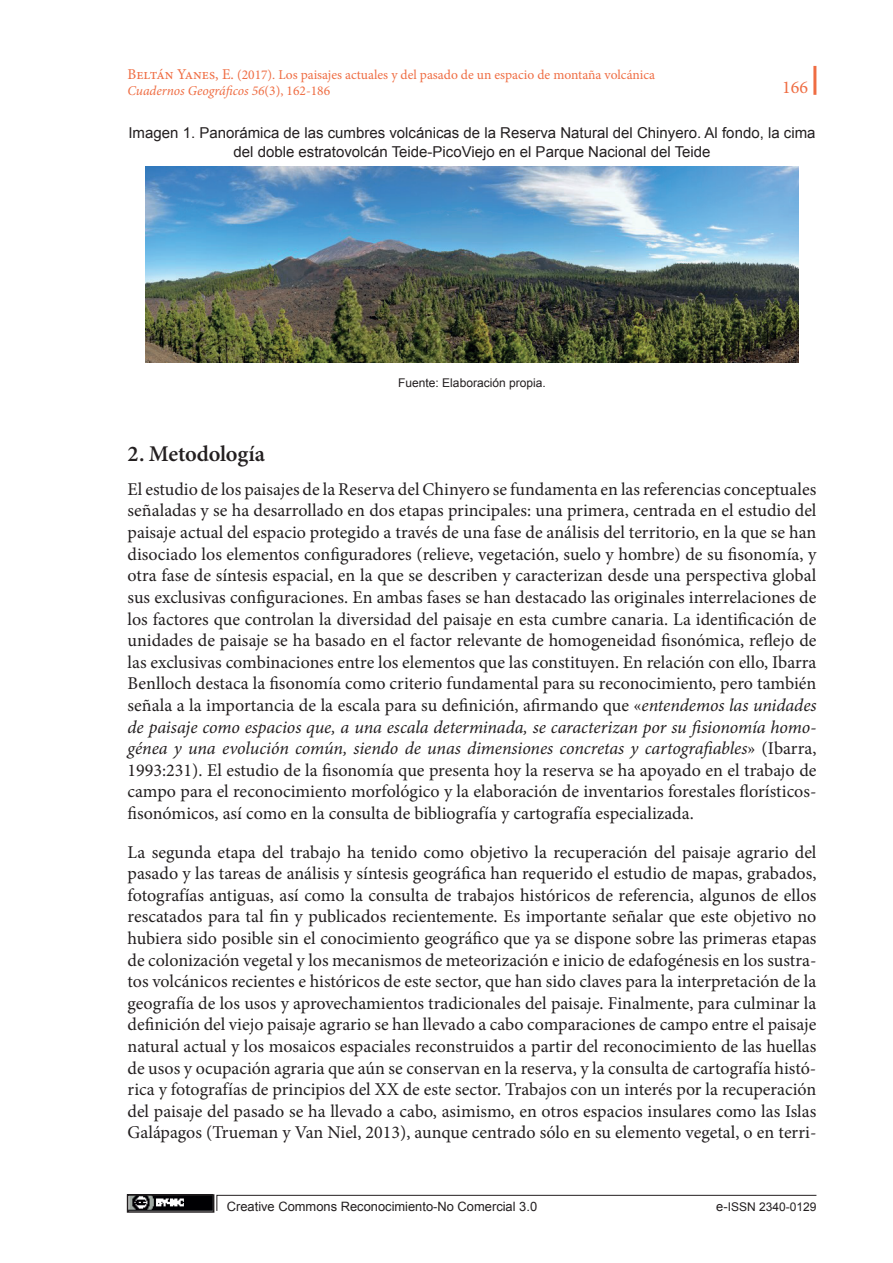
<style>
.page{position:relative;width:893px;height:1263px;background:#fff}
.page>*{position:absolute;margin:0;border:0;box-sizing:border-box;transform-origin:0 0}
.t1{font:600 22.5px "Minion Pro";letter-spacing:-.01em;color:#231f20}
.t2{font:18px/21.6px "Minion Pro";color:#231f20;text-align:justify}
.t3{font:18px "Minion Pro";color:#ef6d43}
.t4{font:15px/18px "Arial";color:#231f20;text-align:center}
.t5{font:13.5px/16.2px "Minion Pro";color:#ef6d43}
.t6{font:12.9px "Arial";color:#231f20}
.t7{font:12px "Arial";color:#231f20}
.s1{font-size:15px}
.s2{font-style:italic}
.s3{font-size:12.9px}
</style>
<div class="page">
<hr style="left:813px;top:66px;width:3px;height:29px;background:#ef6d43">
<img style="left:130px;top:1197px;width:81px;height:13px">
<div style="left:127px;top:1194px;width:87px;height:19px;border:2px solid #231f20"></div>
<svg style="left:216px;top:1194px;width:601px;height:17px"></svg>
<img style="left:146px;top:167px;width:652px;height:195px">
<p class="t5" style="left:128px;top:66px;width:529px"><span class="s1">Beltán Yanes, E.</span> (2017). Los paisajes actuales y del pasado de un espacio de montaña volcánica<br><span class="s2">Cuadernos Geográficos 56</span>(3), 162-186</p>
<p class="t4" style="left:128px;top:124px;width:689px">Imagen 1. Panorámica de las cumbres volcánicas de la Reserva Natural del Chinyero. Al fondo, la cima del doble estratovolcán Teide-PicoViejo en el Parque Nacional del Teide</p>
<p class="t3" style="left:782px;top:75px;width:27px">166</p>
<p class="t7" style="left:398px;top:375px;width:149px">Fuente: Elaboración propia.</p>
<p class="t1" style="left:128px;top:438px;width:139px">2. Metodología</p>
<p class="t2" style="left:128px;top:478px;width:690px">El estudio de los paisajes de la Reserva del Chinyero se fundamenta en las referencias conceptuales señaladas y se ha desarrollado en dos etapas principales: una primera, centrada en el estudio del paisaje actual del espacio protegido a través de una fase de análisis del territorio, en la que se han disociado los elementos configuradores (relieve, vegetación, suelo y hombre) de su fisonomía, y otra fase de síntesis espacial, en la que se describen y caracterizan desde una perspectiva global sus exclusivas configuraciones. En ambas fases se han destacado las originales interrelaciones de los factores que controlan la diversidad del paisaje en esta cumbre canaria. La identificación de unidades de paisaje se ha basado en el factor relevante de homogeneidad fisonómica, reflejo de las exclusivas combinaciones entre los elementos que las constituyen. En relación con ello, Ibarra Benlloch destaca la fisonomía como criterio fundamental para su reconocimiento, pero también señala a la importancia de la escala para su definición, afirmando que «<span class="s2">entendemos las unidades de paisaje como espacios que, a una escala determinada, se caracterizan por su fisionomía homo&shy;génea y una evolución común, siendo de unas dimensiones concretas y cartografiables</span>» (Ibarra, 1993:231). El estudio de la fisonomía que presenta hoy la reserva se ha apoyado en el trabajo de campo para el reconocimiento morfológico y la elaboración de inventarios forestales florísticos&shy;fisonómicos, así como en la consulta de bibliografía y cartografía especializada.</p>
<p class="t2" style="left:128px;top:841px;width:690px">La segunda etapa del trabajo ha tenido como objetivo la recuperación del paisaje agrario del pasado y las tareas de análisis y síntesis geográfica han requerido el estudio de mapas, grabados, fotografías antiguas, así como la consulta de trabajos históricos de referencia, algunos de ellos rescatados para tal fin y publicados recientemente. Es importante señalar que este objetivo no hubiera sido posible sin el conocimiento geográfico que ya se dispone sobre las primeras etapas de colonización vegetal y los mecanismos de meteorización e inicio de edafogénesis en los sustra&shy;tos volcánicos recientes e históricos de este sector, que han sido claves para la interpretación de la geografía de los usos y aprovechamientos tradicionales del paisaje. Finalmente, para culminar la definición del viejo paisaje agrario se han llevado a cabo comparaciones de campo entre el paisaje natural actual y los mosaicos espaciales reconstruidos a partir del reconocimiento de las huellas de usos y ocupación agraria que aún se conservan en la reserva, y la consulta de cartografía histó&shy;rica y fotografías de principios del XX de este sector. Trabajos con un interés por la recuperación del paisaje del pasado se ha llevado a cabo, asimismo, en otros espacios insulares como las Islas Galápagos (Trueman y Van Niel, 2013), aunque centrado sólo en su elemento vegetal, o en terri-</p>
<p class="t6" style="left:227px;top:1198px;width:312px">Creative Commons Reconocimiento-No Comercial 3.0</p>
<p class="t7" style="left:716px;top:1199px;width:102px"><span class="s3">e-</span>ISSN 2340-0129</p>
</div>
